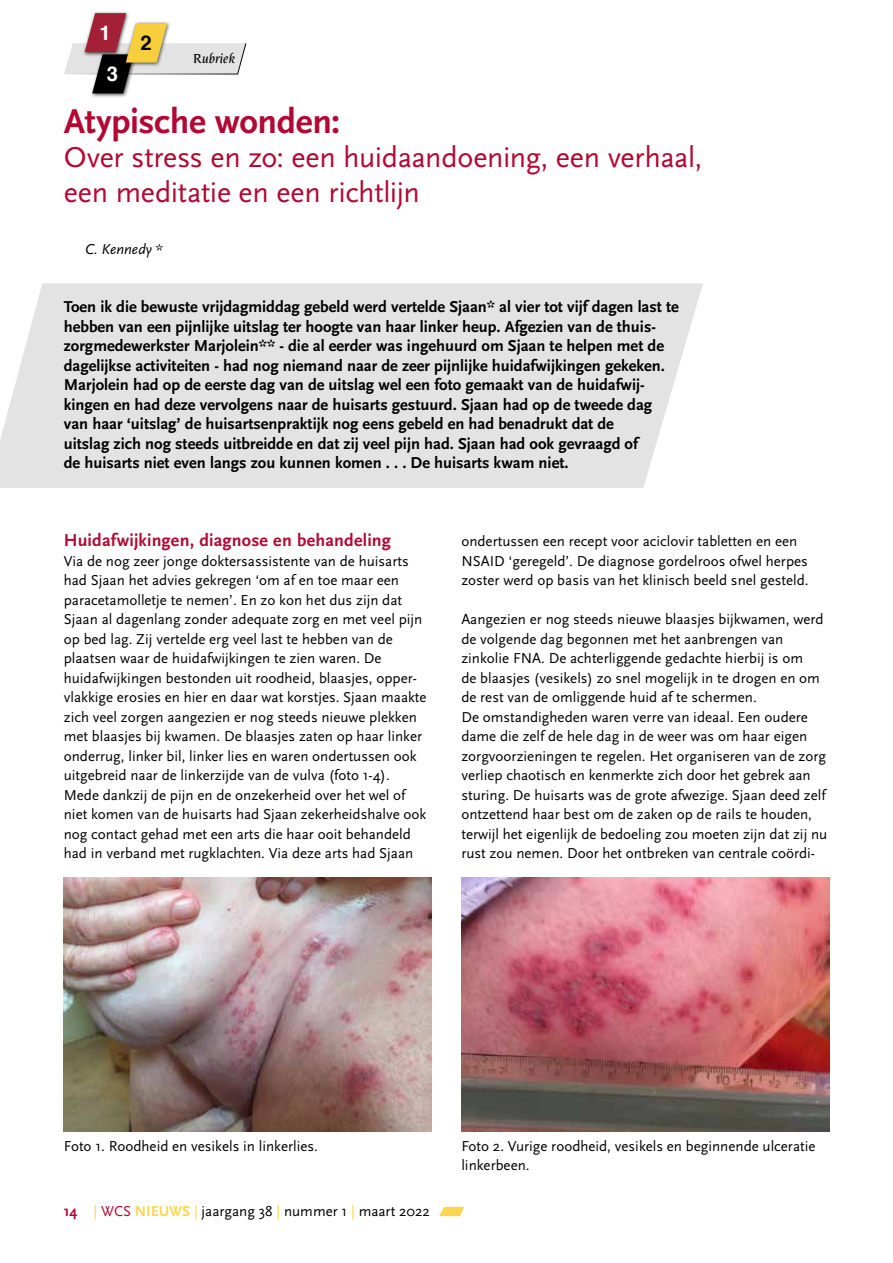
<style>
.page{position:relative;width:893px;height:1263px;background:#fff}
.page>*{position:absolute;margin:0;border:0;box-sizing:border-box;transform-origin:0 0}
.t1{font:700 36px "Scala Sans";letter-spacing:-.01em;color:#b10933}
.t2{font:30px/34.5px "Scala Sans";letter-spacing:-.01em;color:#b10933}
.t3{font:700 20.25px/41.2px "Helvetica";color:#fff;text-align:center}
.t4{font:700 20.25px "Helvetica";color:#000}
.t5{font:700 18px "Scala Sans";letter-spacing:.01em;color:#b10933}
.t6{font:700 16.5px/19.5px "Scala Sans";color:#000}
.t7{font:15px/19.5px "Scala Sans";color:#000}
.t8{font:italic 15px "Scala Sans";color:#000}
.t9{font:italic 500 14.25px "Novarese Std";color:#000}
.s1{font-weight:700;color:#b10933}
.s2{color:#ffd64d}
.s3{color:#b10933}
.s4{font-weight:700;color:#ffd64d}
</style>
<div class="page">
<svg style="left:439px;top:1207px;width:25px;height:9px"></svg>
<div style="left:82px;top:10px;width:49px;height:47px;background:#000;opacity:.7"></div>
<div style="left:90px;top:52px;width:48px;height:46px;background:#000;opacity:.7"></div>
<svg style="left:64px;top:13px;width:183px;height:80px"></svg>
<img style="left:64px;top:878px;width:368px;height:253px">
<img style="left:461px;top:878px;width:368px;height:253px">
<svg style="left:0;top:283px;width:703px;height:205px;background:#e4e4e4"></svg>
<h3 class="t3" style="left:99px;top:12px;width:20px">1<br>3</h3>
<h3 class="t4" style="left:140px;top:26px;width:13px">2</h3>
<h1 class="t1" style="left:64px;top:102px;width:278px">Atypische wonden:</h1>
<h2 class="t2" style="left:64px;top:141px;width:640px">Over stress en zo: een huidaandoening, een verhaal, een meditatie en een richtlijn</h2>
<p class="t8" style="left:85px;top:241px;width:79px">C. Kennedy *</p>
<p class="t9" style="left:193px;top:51px;width:43px">Rubriek</p>
<p class="t6" style="left:64px;top:298px;width:617px">Toen ik die bewuste vrijdagmiddag gebeld werd vertelde Sjaan* al vier tot vijf dagen last te hebben van een pijnlijke uitslag ter hoogte van haar linker heup. Afgezien van de thuis&shy;zorgmedewerkster Marjolein** - die al eerder was ingehuurd om Sjaan te helpen met de dagelijkse activiteiten - had nog niemand naar de zeer pijnlijke huidafwijkingen gekeken.<br>Marjolein had op de eerste dag van de uitslag wel een foto gemaakt van de huidafwij&shy;kingen en had deze vervolgens naar de huisarts gestuurd. Sjaan had op de tweede dag van haar ‘uitslag’ de huisartsenpraktijk nog eens gebeld en had benadrukt dat de<br>uitslag zich nog steeds uitbreidde en dat zij veel pijn had. Sjaan had ook gevraagd of<br>de huisarts niet even langs zou kunnen komen . . . De huisarts kwam niet.</p>
<p class="t5" style="left:64px;top:531px;width:329px">Huidafwijkingen, diagnose en behandeling</p>
<p class="t7" style="left:64px;top:551px;width:364px">Via de nog zeer jonge doktersassistente van de huisarts had Sjaan het advies gekregen ‘om af en toe maar een paracetamolletje te nemen’. En zo kon het dus zijn dat Sjaan al dagenlang zonder adequate zorg en met veel pijn op bed lag. Zij vertelde erg veel last te hebben van de plaatsen waar de huidafwijkingen te zien waren. De huidafwijkingen bestonden uit roodheid, blaasjes, opper&shy;vlakkige erosies en hier en daar wat korstjes. Sjaan maakte zich veel zorgen aangezien er nog steeds nieuwe plekken met blaasjes bij kwamen. De blaasjes zaten op haar linker onderrug, linker bil, linker lies en waren ondertussen ook uitgebreid naar de linkerzijde van de vulva (foto 1-4).<br>Mede dankzij de pijn en de onzekerheid over het wel of niet komen van de huisarts had Sjaan zekerheidshalve ook nog contact gehad met een arts die haar ooit behandeld had in verband met rugklachten. Via deze arts had Sjaan</p>
<p class="t7" style="left:461px;top:532px;width:349px">ondertussen een recept voor aciclovir tabletten en een<br>NSAID ‘geregeld’. De diagnose gordelroos ofwel herpes zoster werd op basis van het klinisch beeld snel gesteld.</p>
<p class="t7" style="left:461px;top:610px;width:367px">Aangezien er nog steeds nieuwe blaasjes bijkwamen, werd de volgende dag begonnen met het aanbrengen van zinkolie FNA. De achterliggende gedachte hierbij is om<br>de blaasjes (vesikels) zo snel mogelijk in te drogen en om de rest van de omliggende huid af te schermen.<br>De omstandigheden waren verre van ideaal. Een oudere dame die zelf de hele dag in de weer was om haar eigen zorgvoorzieningen te regelen. Het organiseren van de zorg verliep chaotisch en kenmerkte zich door het gebrek aan sturing. De huisarts was de grote afwezige. Sjaan deed zelf ontzettend haar best om de zaken op de rails te houden, terwijl het eigenlijk de bedoeling zou moeten zijn dat zij nu rust zou nemen. Door het ontbreken van centrale coördi-</p>
<p class="t7" style="left:64px;top:1136px;width:256px">Foto 1. Roodheid en vesikels in linkerlies.</p>
<p class="t7" style="left:461px;top:1136px;width:356px">Foto 2. Vurige roodheid, vesikels en beginnende ulceratie linkerbeen.</p>
<p class="t7" style="left:64px;top:1202px;width:368px"><span class="s1">14</span> <span class="s2">|</span> <span class="s3">WCS</span> <span class="s4">NIEUWS</span> <span class="s2">|</span> jaargang 38 <span class="s2">|</span> nummer 1 <span class="s2">|</span> maart 2022</p>
</div>
